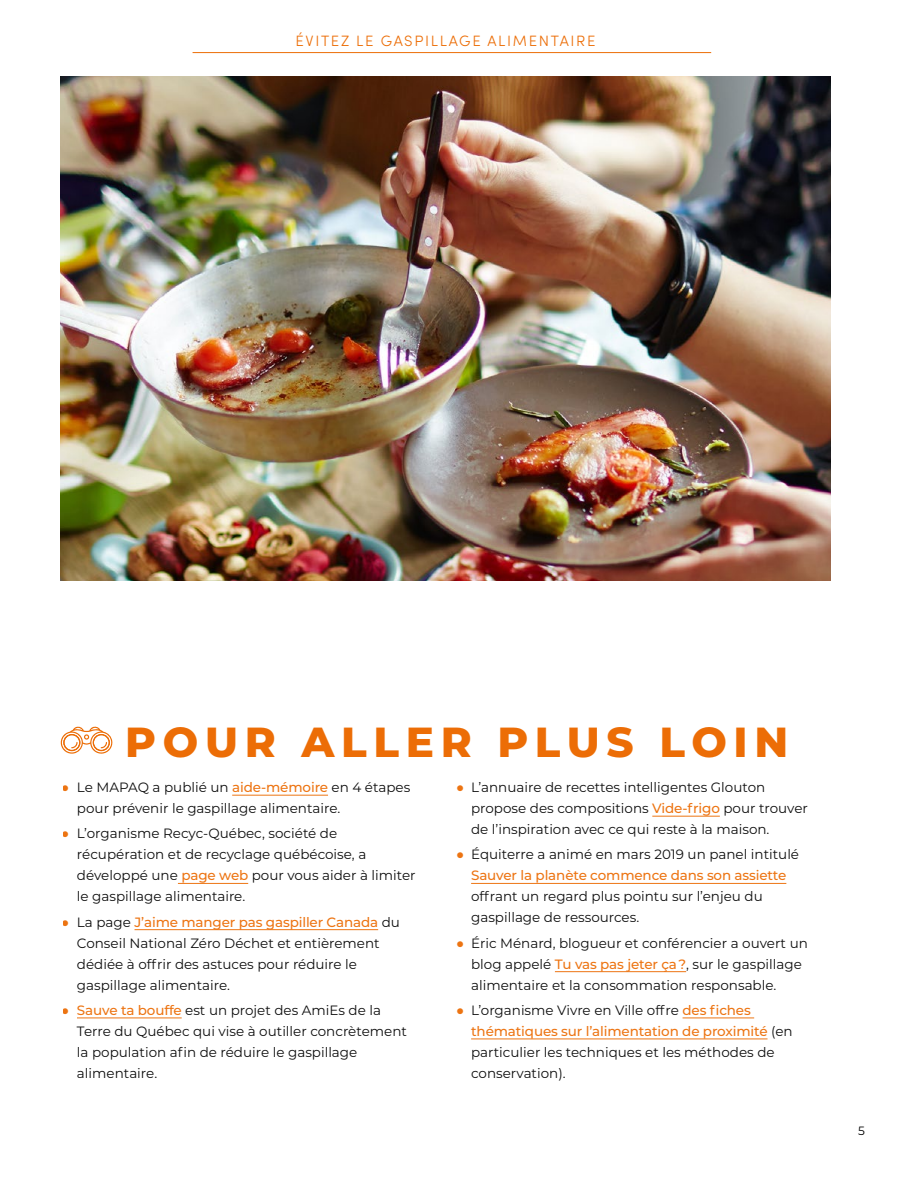
<style>
.page{position:relative;width:918px;height:1188px;background:#fff}
.page>*{position:absolute;margin:0;border:0;box-sizing:border-box;transform-origin:0 0}
.Trucs_Astuces{font:800 42px "Montserrat";letter-spacing:.16em;color:#ec6d06}
.t1{font:300 15px "Sofia Pro";letter-spacing:.11em;color:#ec6d06}
.t2{font:13.5px/21px "Montserrat";color:#000}
.t3{font:12px "Montserrat";color:#000}
.s1{font-family:"Arial";font-weight:900;color:#ec6d06}
.s2{font-weight:500;color:#ec6d06}
</style>
<div class="page">
<hr style="left:193px;top:52px;width:518px;height:1px;background:#ec6d06">
<img style="left:61px;top:76px;width:769px;height:504px">
<hr style="left:232px;top:795px;width:96px;height:1px;background:#ec6d06">
<hr style="left:178px;top:883px;width:70px;height:1px;background:#ec6d06">
<hr style="left:135px;top:929px;width:243px;height:1px;background:#ec6d06">
<hr style="left:77px;top:1018px;width:105px;height:1px;background:#ec6d06">
<hr style="left:652px;top:816px;width:68px;height:1px;background:#ec6d06">
<hr style="left:471px;top:883px;width:315px;height:1px;background:#ec6d06">
<hr style="left:555px;top:971px;width:131px;height:1px;background:#ec6d06">
<hr style="left:683px;top:1018px;width:71px;height:1px;background:#ec6d06">
<hr style="left:471px;top:1039px;width:297px;height:1px;background:#ec6d06">
<svg style="left:60px;top:726px;width:53px;height:28px"></svg>
<p class="t1" style="left:296px;top:30px;width:301px">ÉVITEZ LE GASPILLAGE ALIMENTAIRE</p>
<p class="Trucs_Astuces" style="left:125px;top:711px;width:665px">POUR ALLER PLUS LOIN</p>
<p class="t2" style="left:77px;top:776px;width:335px;text-indent:-15px"><span class="s1">●</span> Le MAPAQ a publié un <span class="s2">aide-mémoire</span> en 4 étapes pour prévenir le gaspillage alimentaire.</p>
<p class="t2" style="left:77px;top:823px;width:340px;text-indent:-15px"><span class="s1">●</span> L’organisme Recyc-Québec, société de récupération et de recyclage québécoise, a développé une <span class="s2">page web</span> pour vous aider à limiter le gaspillage alimentaire.</p>
<p class="t2" style="left:77px;top:911px;width:324px;text-indent:-15px"><span class="s1">●</span> La page <span class="s2">J’aime manger pas gaspiller Canada</span> du Conseil National Zéro Déchet et entièrement dédiée à offrir des astuces pour réduire le gaspillage alimentaire.</p>
<p class="t2" style="left:77px;top:999px;width:331px;text-indent:-15px"><span class="s1">●</span> <span class="s2">Sauve ta bouffe</span> est un projet des AmiEs de la Terre du Québec qui vise à outiller concrètement la population afin de réduire le gaspillage alimentaire.</p>
<p class="t2" style="left:471px;top:776px;width:338px;text-indent:-15px"><span class="s1">●</span> L’annuaire de recettes intelligentes Glouton propose des compositions <span class="s2">Vide-frigo</span> pour trouver de l’inspiration avec ce qui reste à la maison.</p>
<p class="t2" style="left:456px;top:844px;width:345px;text-align:center"><span class="s1">●</span> Équiterre a animé en mars 2019 un panel intitulé<br><span class="s2">Sauver la planète commence dans son assiette</span></p>
<p class="t2" style="left:471px;top:886px;width:293px">offrant un regard plus pointu sur l’enjeu du gaspillage de ressources.</p>
<p class="t2" style="left:471px;top:932px;width:338px;text-indent:-15px"><span class="s1">●</span> Éric Ménard, blogueur et conférencier a ouvert un blog appelé <span class="s2">Tu vas pas jeter ça ?</span>, sur le gaspillage alimentaire et la consommation responsable.</p>
<p class="t2" style="left:471px;top:999px;width:323px;text-indent:-15px"><span class="s1">●</span> L’organisme Vivre en Ville offre <span class="s2">des fiches thématiques sur l’alimentation de proximité</span> (en particulier les techniques et les méthodes de conservation).</p>
<p class="t3" style="left:858px;top:1123px;width:8px">5</p>
</div>
